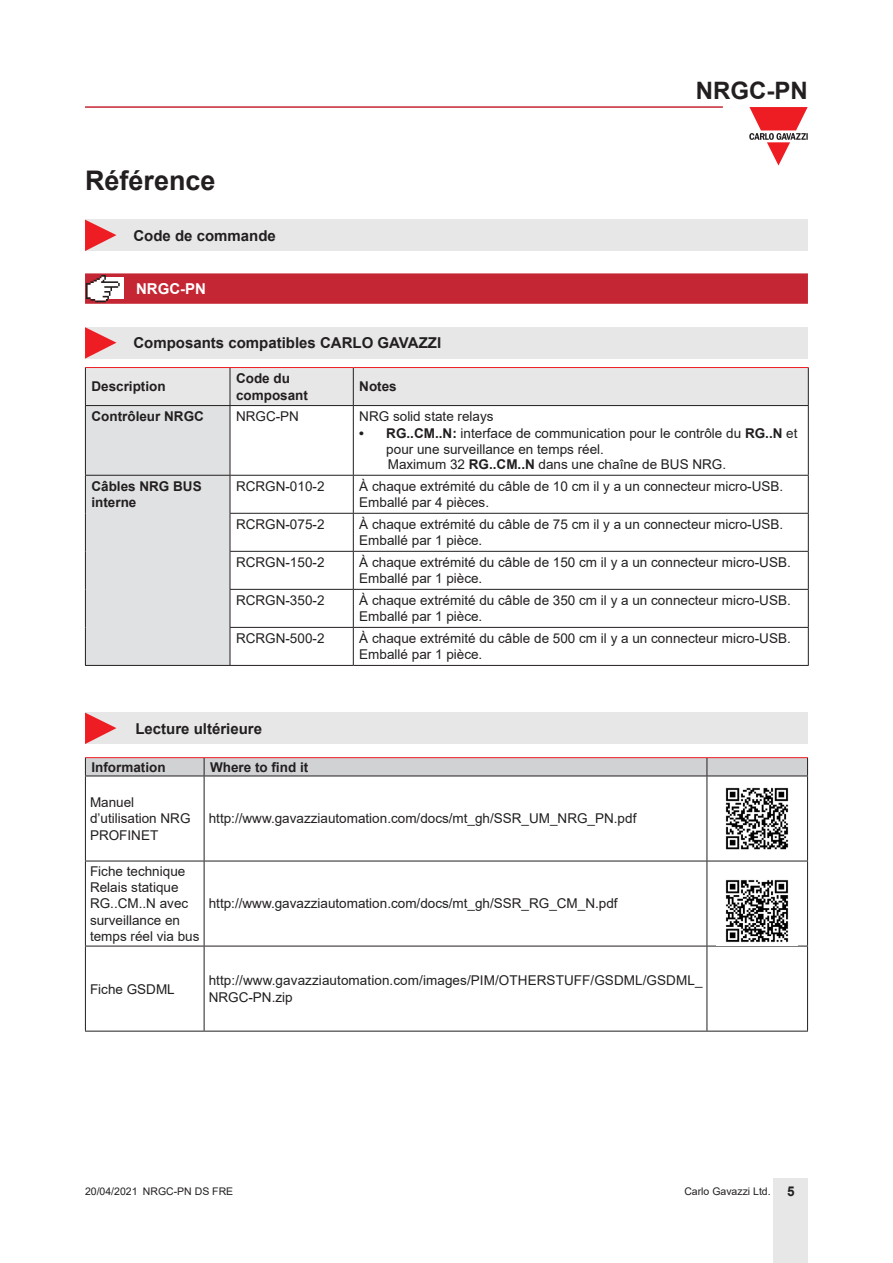
<style>
.page{position:relative;width:893px;height:1263px;background:#fff}
.page>*{position:absolute;margin:0;border:0;box-sizing:border-box;transform-origin:0 0}
.Testo{font:700 27px "Arial";color:#231f20}
.t1{font:700 24px "Arial";color:#231f20}
.Titolo03{font:700 15px "Arial";color:#231f20}
.Titolo04{font:700 15px "Arial";color:#fff}
.TestoTabellaSx{font:13.5px/16.2px "Arial";color:#231f20}
.TitoloTabellaSx{font:700 13.5px "Arial";color:#231f20}
.t2{font:10.5px "Arial";color:#231f20}
.s1{font-weight:700}
.s2{font-weight:700;font-size:13.5px}
</style>
<div class="page">
<hr style="left:85px;top:106px;width:638px;height:2px;background:#c42633">
<div style="left:774px;top:1178px;width:34px;height:85px;background:#e7e7e8"></div>
<svg style="left:749px;top:107px;width:59px;height:59px"></svg>
<div style="left:85px;top:713px;width:723px;height:31px;background:#e7e7e8"></div>
<svg style="left:85px;top:713px;width:31px;height:31px"></svg>
<hr style="left:85px;top:776px;width:119px;height:1px;background:#231f20">
<hr style="left:85px;top:776px;width:1px;height:85px;background:#231f20">
<hr style="left:204px;top:776px;width:503px;height:1px;background:#231f20">
<hr style="left:204px;top:776px;width:1px;height:85px;background:#231f20">
<hr style="left:707px;top:776px;width:1px;height:85px;background:#231f20">
<hr style="left:85px;top:861px;width:119px;height:1px;background:#231f20">
<hr style="left:204px;top:861px;width:503px;height:1px;background:#231f20">
<hr style="left:85px;top:946px;width:119px;height:1px;background:#231f20">
<hr style="left:204px;top:946px;width:503px;height:1px;background:#231f20">
<hr style="left:85px;top:1031px;width:119px;height:1px;background:#231f20">
<hr style="left:204px;top:1031px;width:503px;height:1px;background:#231f20">
<hr style="left:85px;top:757px;width:119px;height:1px;background:#ee1d23">
<hr style="left:204px;top:757px;width:503px;height:1px;background:#ee1d23">
<hr style="left:707px;top:757px;width:101px;height:1px;background:#ee1d23">
<svg style="left:85px;top:758px;width:723px;height:18px;background:#cbcacc"></svg>
<hr style="left:707px;top:776px;width:101px;height:1px;background:#231f20">
<hr style="left:807px;top:776px;width:1px;height:85px;background:#231f20">
<hr style="left:85px;top:861px;width:1px;height:85px;background:#231f20">
<hr style="left:204px;top:861px;width:1px;height:85px;background:#231f20">
<hr style="left:707px;top:861px;width:101px;height:1px;background:#231f20">
<hr style="left:707px;top:861px;width:1px;height:85px;background:#231f20">
<hr style="left:807px;top:861px;width:1px;height:85px;background:#231f20">
<hr style="left:85px;top:946px;width:1px;height:85px;background:#231f20">
<hr style="left:204px;top:946px;width:1px;height:85px;background:#231f20">
<hr style="left:707px;top:946px;width:101px;height:1px;background:#231f20">
<hr style="left:707px;top:946px;width:1px;height:85px;background:#231f20">
<hr style="left:807px;top:946px;width:1px;height:85px;background:#231f20">
<hr style="left:707px;top:1031px;width:101px;height:1px;background:#231f20">
<img style="left:725px;top:787px;width:64px;height:63px">
<img style="left:725px;top:879px;width:64px;height:64px">
<div style="left:85px;top:220px;width:723px;height:31px;background:#e7e7e8"></div>
<svg style="left:85px;top:220px;width:31px;height:31px"></svg>
<svg style="left:85px;top:273px;width:723px;height:31px;background:#c5303c"></svg>
<div style="left:85px;top:327px;width:723px;height:32px;background:#e7e7e8"></div>
<svg style="left:85px;top:327px;width:31px;height:32px"></svg>
<svg style="left:86px;top:368px;width:722px;height:297px"></svg>
<hr style="left:85px;top:406px;width:1px;height:69px;background:#231f20">
<hr style="left:230px;top:406px;width:1px;height:69px;background:#231f20">
<hr style="left:353px;top:406px;width:1px;height:69px;background:#231f20">
<hr style="left:808px;top:406px;width:1px;height:69px;background:#231f20">
<hr style="left:85px;top:475px;width:145px;height:1px;background:#231f20">
<hr style="left:85px;top:476px;width:1px;height:37px;background:#231f20">
<hr style="left:230px;top:475px;width:123px;height:1px;background:#231f20">
<hr style="left:230px;top:476px;width:1px;height:37px;background:#231f20">
<hr style="left:353px;top:475px;width:456px;height:1px;background:#231f20">
<hr style="left:353px;top:476px;width:1px;height:37px;background:#231f20">
<hr style="left:808px;top:476px;width:1px;height:37px;background:#231f20">
<hr style="left:85px;top:513px;width:1px;height:38px;background:#231f20">
<hr style="left:230px;top:513px;width:123px;height:1px;background:#231f20">
<hr style="left:230px;top:514px;width:1px;height:37px;background:#231f20">
<hr style="left:353px;top:513px;width:456px;height:1px;background:#231f20">
<hr style="left:353px;top:514px;width:1px;height:37px;background:#231f20">
<hr style="left:808px;top:514px;width:1px;height:37px;background:#231f20">
<hr style="left:85px;top:551px;width:1px;height:38px;background:#231f20">
<hr style="left:230px;top:551px;width:123px;height:1px;background:#231f20">
<hr style="left:230px;top:552px;width:1px;height:37px;background:#231f20">
<hr style="left:353px;top:551px;width:456px;height:1px;background:#231f20">
<hr style="left:353px;top:552px;width:1px;height:37px;background:#231f20">
<hr style="left:808px;top:552px;width:1px;height:37px;background:#231f20">
<hr style="left:85px;top:589px;width:1px;height:38px;background:#231f20">
<hr style="left:230px;top:589px;width:123px;height:1px;background:#231f20">
<hr style="left:230px;top:590px;width:1px;height:37px;background:#231f20">
<hr style="left:353px;top:589px;width:456px;height:1px;background:#231f20">
<hr style="left:353px;top:590px;width:1px;height:37px;background:#231f20">
<hr style="left:808px;top:590px;width:1px;height:37px;background:#231f20">
<hr style="left:85px;top:627px;width:1px;height:38px;background:#231f20">
<hr style="left:230px;top:627px;width:123px;height:1px;background:#231f20">
<hr style="left:230px;top:628px;width:1px;height:37px;background:#231f20">
<hr style="left:353px;top:627px;width:456px;height:1px;background:#231f20">
<hr style="left:353px;top:628px;width:1px;height:37px;background:#231f20">
<hr style="left:808px;top:628px;width:1px;height:37px;background:#231f20">
<hr style="left:85px;top:665px;width:145px;height:1px;background:#231f20">
<hr style="left:230px;top:665px;width:123px;height:1px;background:#231f20">
<hr style="left:353px;top:665px;width:456px;height:1px;background:#231f20">
<hr style="left:85px;top:368px;width:1px;height:37px;background:#231f20">
<hr style="left:808px;top:368px;width:1px;height:37px;background:#231f20">
<hr style="left:85px;top:405px;width:145px;height:1px;background:#231f20">
<hr style="left:230px;top:405px;width:123px;height:1px;background:#231f20">
<hr style="left:353px;top:405px;width:456px;height:1px;background:#231f20">
<hr style="left:230px;top:368px;width:1px;height:37px;background:#231f20">
<hr style="left:353px;top:368px;width:1px;height:37px;background:#231f20">
<hr style="left:85px;top:367px;width:145px;height:1px;background:#ee1d23">
<hr style="left:230px;top:367px;width:123px;height:1px;background:#ee1d23">
<hr style="left:353px;top:367px;width:456px;height:1px;background:#ee1d23">
<p class="Testo" style="left:85px;top:161px;width:132px">Référence</p>
<p class="Titolo03" style="left:133px;top:225px;width:144px">Code de commande</p>
<p class="Titolo04" style="left:136px;top:278px;width:71px">NRGC-PN</p>
<p class="Titolo03" style="left:133px;top:333px;width:309px">Composants compatibles CARLO GAVAZZI</p>
<p class="TitoloTabellaSx" style="left:91px;top:377px;width:76px">Description</p>
<p class="TitoloTabellaSx" style="left:236px;top:369px;width:55px">Code du</p>
<p class="TitoloTabellaSx" style="left:236px;top:385px;width:74px">composant</p>
<p class="TitoloTabellaSx" style="left:359px;top:377px;width:39px">Notes</p>
<h2 class="t1" style="left:696px;top:73px;width:113px">NRGC-PN</h2>
<p class="TitoloTabellaSx" style="left:91px;top:407px;width:114px">Contrôleur NRGC</p>
<p class="TestoTabellaSx" style="left:236px;top:408px;width:64px">NRGC-PN</p>
<p class="TestoTabellaSx" style="left:359px;top:408px;width:136px">NRG solid state relays</p>
<p class="TestoTabellaSx" style="left:386px;top:425px;width:413px;text-indent:-27px"><span class="s1">• RG..CM..N:</span> interface de communication pour le contrôle du <span class="s1">RG..N</span> et pour une surveillance en temps réel.</p>
<p class="TestoTabellaSx" style="left:388px;top:456px;width:340px">Maximum 32 <span class="s1">RG..CM..N</span> dans une chaîne de BUS NRG.</p>
<p class="TitoloTabellaSx" style="left:91px;top:477px;width:112px">Câbles NRG BUS</p>
<p class="TitoloTabellaSx" style="left:91px;top:493px;width:47px">interne</p>
<p class="TestoTabellaSx" style="left:236px;top:478px;width:90px">RCRGN-010-2</p>
<p class="TestoTabellaSx" style="left:359px;top:478px;width:425px">À chaque extrémité du câble de 10 cm il y a un connecteur micro-USB.</p>
<p class="TestoTabellaSx" style="left:359px;top:494px;width:131px">Emballé par 4 pièces.</p>
<p class="TestoTabellaSx" style="left:236px;top:516px;width:90px">RCRGN-075-2</p>
<p class="TestoTabellaSx" style="left:359px;top:516px;width:425px">À chaque extrémité du câble de 75 cm il y a un connecteur micro-USB.</p>
<p class="TestoTabellaSx" style="left:359px;top:532px;width:125px">Emballé par 1 pièce.</p>
<p class="TestoTabellaSx" style="left:236px;top:554px;width:90px">RCRGN-150-2</p>
<p class="TestoTabellaSx" style="left:359px;top:554px;width:433px">À chaque extrémité du câble de 150 cm il y a un connecteur micro-USB.</p>
<p class="TestoTabellaSx" style="left:359px;top:570px;width:125px">Emballé par 1 pièce.</p>
<p class="TestoTabellaSx" style="left:236px;top:592px;width:90px">RCRGN-350-2</p>
<p class="TestoTabellaSx" style="left:359px;top:592px;width:433px">À chaque extrémité du câble de 350 cm il y a un connecteur micro-USB.</p>
<p class="TestoTabellaSx" style="left:359px;top:608px;width:125px">Emballé par 1 pièce.</p>
<p class="TestoTabellaSx" style="left:236px;top:630px;width:90px">RCRGN-500-2</p>
<p class="TestoTabellaSx" style="left:359px;top:630px;width:433px">À chaque extrémité du câble de 500 cm il y a un connecteur micro-USB.</p>
<p class="TestoTabellaSx" style="left:359px;top:646px;width:125px">Emballé par 1 pièce.</p>
<p class="Titolo03" style="left:135px;top:718px;width:128px">Lecture ultérieure</p>
<p class="TitoloTabellaSx" style="left:91px;top:757px;width:76px">Information</p>
<p class="TitoloTabellaSx" style="left:210px;top:757px;width:100px">Where to find it</p>
<p class="TestoTabellaSx" style="left:90px;top:794px;width:46px">Manuel</p>
<p class="TestoTabellaSx" style="left:90px;top:810px;width:102px">d’utilisation NRG</p>
<p class="TestoTabellaSx" style="left:90px;top:827px;width:70px">PROFINET</p>
<p class="TestoTabellaSx" style="left:209px;top:810px;width:429px">http://www.gavazziautomation.com/docs/mt_gh/SSR_UM_NRG_PN.pdf</p>
<p class="TestoTabellaSx" style="left:90px;top:863px;width:97px">Fiche technique</p>
<p class="TestoTabellaSx" style="left:90px;top:879px;width:90px">Relais statique</p>
<p class="TestoTabellaSx" style="left:90px;top:895px;width:100px">RG..CM..N avec</p>
<p class="TestoTabellaSx" style="left:90px;top:912px;width:92px">surveillance en</p>
<p class="TestoTabellaSx" style="left:90px;top:928px;width:111px">temps réel via bus</p>
<p class="TestoTabellaSx" style="left:209px;top:895px;width:410px">http://www.gavazziautomation.com/docs/mt_gh/SSR_RG_CM_N.pdf</p>
<p class="TestoTabellaSx" style="left:90px;top:980px;width:86px">Fiche GSDML</p>
<p class="TestoTabellaSx" style="left:209px;top:972px;width:495px">http://www.gavazziautomation.com/images/PIM/OTHERSTUFF/GSDML/GSDML_<br>NRGC-PN.zip</p>
<p class="t2" style="left:85px;top:1183px;width:150px">20/04/2021 NRGC-PN DS FRE</p>
<p class="t2" style="left:684px;top:1183px;width:112px">Carlo Gavazzi Ltd. <span class="s2">5</span></p>
</div>
